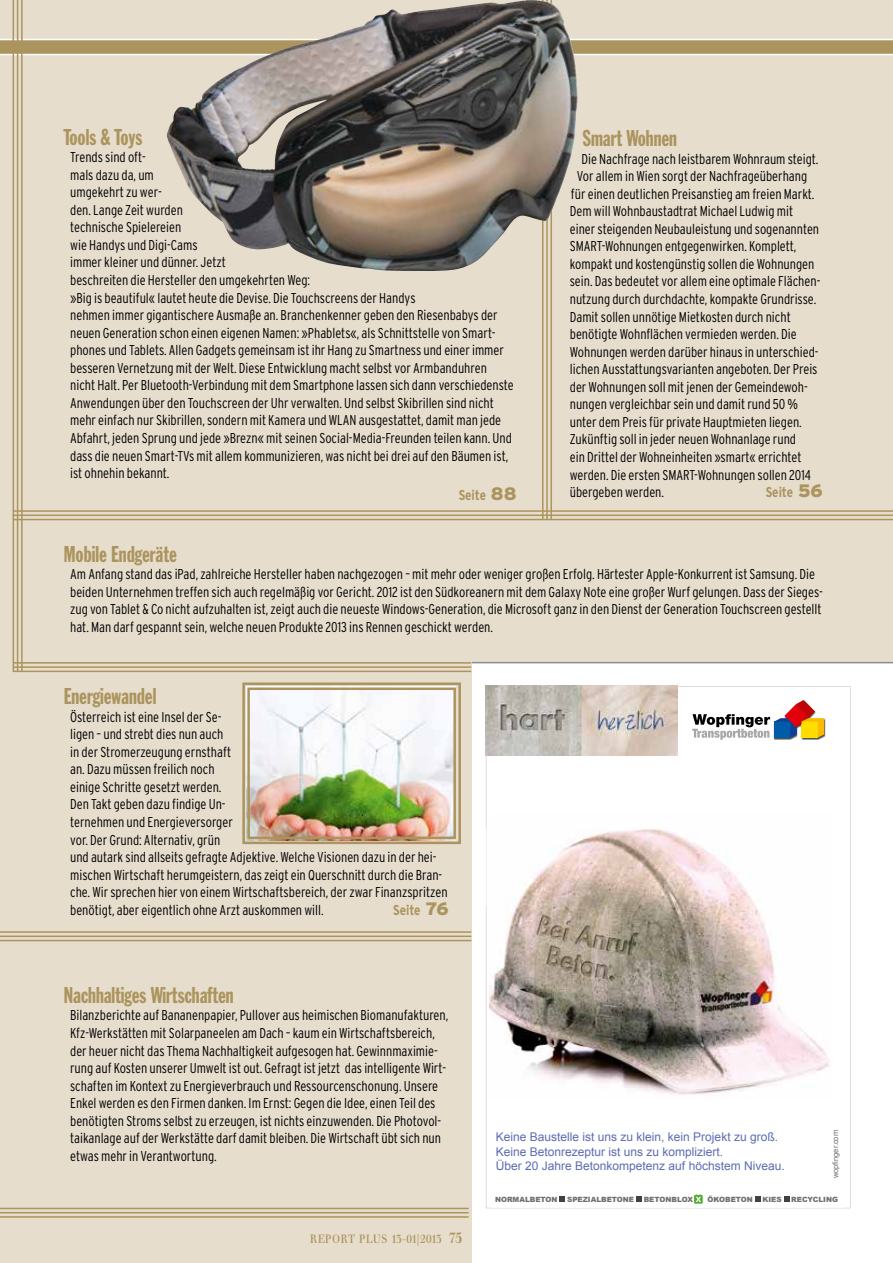
<style>
.page{position:relative;width:893px;height:1263px;background:#fff}
.page>*{position:absolute;margin:0;border:0;box-sizing:border-box;transform-origin:0 0}
.t1{font:22.5px "Franklin Gothic Extra Cond";color:#ab945d}
.t2{font:300 condensed 14.25px/17.5px "Interstate";color:#000}
.t3{font:700 condensed 14.25px "Interstate";letter-spacing:-.005em;color:#ab945d}
.t4{font:12px/14.4px "Arial";color:#5c6cb2}
.t5{font:12px "Walbaum Condensed Medium Deck";letter-spacing:.04em;color:#ab945d}
.t6{font:7.5px "Arial";color:#6e6e6e}
.t7{font:900 7.2px "Arial";color:#6f6f6e}
.s1{font-weight:900;font-stretch:normal;font-size:18px}
.s2{font-family:"Walbaum Condensed";font-weight:700;font-size:15px}
</style>
<div class="page">
<svg style="left:486px;top:686px;width:364px;height:522px"></svg>
<div style="left:486px;top:829px;width:5px;height:77px;background:#fff"></div>
<hr style="left:486px;top:829px;width:1px;height:77px;background:#eee">
<img style="left:485px;top:686px;width:192px;height:69px">
<svg style="left:692px;top:700px;width:132px;height:40px"></svg>
<svg style="left:492px;top:1193px;width:353px;height:15px"></svg>
<img style="left:490px;top:814px;width:343px;height:285px">
<svg style="left:492px;top:1128px;width:307px;height:57px"></svg>
<div style="left:497px;top:1132px;width:281px;height:12px;background:#fff"></div>
<div style="left:497px;top:1147px;width:230px;height:11px;background:#fff"></div>
<div style="left:497px;top:1159px;width:287px;height:13px;background:#fff"></div>
<div style="left:833px;top:1128px;width:7px;height:50px;background:#fff"></div>
<div style="left:472px;top:0;width:421px;height:663px;background:#e6ddcd"></div>
<div style="left:0;top:0;width:472px;height:1263px;background:#e6ddcd"></div>
<svg style="left:0;top:39px;width:893px;height:16px;background:#b8a476"></svg>
<hr style="left:13px;top:510px;width:880px;height:2px;background:#ab945d">
<hr style="left:13px;top:514px;width:880px;height:2px;background:#ab945d">
<hr style="left:13px;top:519px;width:880px;height:1px;background:#ab945d">
<hr style="left:14px;top:662px;width:457px;height:2px;background:#ab945d">
<hr style="left:14px;top:666px;width:457px;height:2px;background:#ab945d">
<hr style="left:14px;top:671px;width:457px;height:1px;background:#ab945d">
<hr style="left:0;top:1208px;width:469px;height:1px;background:#ab945d">
<hr style="left:0;top:1212px;width:469px;height:1px;background:#ab945d">
<hr style="left:0;top:1216px;width:469px;height:2px;background:#ab945d">
<hr style="left:0;top:931px;width:471px;height:2px;background:#ab945d">
<hr style="left:0;top:935px;width:471px;height:2px;background:#ab945d">
<hr style="left:0;top:940px;width:471px;height:1px;background:#ab945d">
<hr style="left:13px;top:0;width:1px;height:672px;background:#ab945d">
<hr style="left:17px;top:0;width:1px;height:672px;background:#ab945d">
<hr style="left:21px;top:0;width:2px;height:672px;background:#ab945d">
<hr style="left:542px;top:0;width:1px;height:519px;background:#ab945d">
<hr style="left:546px;top:0;width:2px;height:519px;background:#ab945d">
<hr style="left:550px;top:0;width:2px;height:519px;background:#ab945d">
<img style="left:166px;top:0;width:413px;height:272px">
<img style="left:242px;top:682px;width:219px;height:163px">
<div style="left:247px;top:687px;width:209px;height:152px;border:2px solid #ab945d"></div>
<h1 class="t1" style="left:64px;top:125px;width:80px">Tools &amp; Toys</h1>
<p class="t2" style="left:70px;top:148px;width:445px">Trends sind oft-<br>mals dazu da, um<br>umgekehrt zu wer-<br>den. Lange Zeit wurden<br>technische Spielereien<br>wie Handys und Digi-Cams<br>immer kleiner und dünner. Jetzt<br>beschreiten die Hersteller den umgekehrten Weg:<br>»Big is beautiful« lautet heute die Devise. Die Touchscreens der Handys<br>nehmen immer gigantischere Ausmaße an. Branchenkenner geben den Riesenbabys der neuen Generation schon einen eigenen Namen: »Phablets«, als Schnittstelle von Smart&shy;phones und Tablets. Allen Gadgets gemeinsam ist ihr Hang zu Smartness und einer immer besseren Vernetzung mit der Welt. Diese Entwicklung macht selbst vor Armbanduhren nicht Halt. Per Bluetooth-Verbindung mit dem Smartphone lassen sich dann verschiedenste Anwendungen über den Touchscreen der Uhr verwalten. Und selbst Skibrillen sind nicht mehr einfach nur Skibrillen, sondern mit Kamera und WLAN ausgestattet, damit man jede Abfahrt, jeden Sprung und jede »Brezn« mit seinen Social-Media-Freunden teilen kann. Und dass die neuen Smart-TVs mit allem kommunizieren, was nicht bei drei auf den Bäumen ist, ist ohnehin bekannt.</p>
<p class="t3" style="left:459px;top:487px;width:59px">Seite <span class="s1">88</span></p>
<h1 class="t1" style="left:583px;top:126px;width:96px">Smart Wohnen</h1>
<p class="t2" style="left:581px;top:150px;width:239px">Die Nachfrage nach leistbarem Wohnraum steigt.</p>
<p class="t2" style="left:577px;top:167px;width:232px">Vor allem in Wien sorgt der Nachfrageüberhang</p>
<p class="t2" style="left:571px;top:185px;width:245px">für einen deutlichen Preisanstieg am freien Markt.</p>
<p class="t2" style="left:570px;top:202px;width:225px">Dem will Wohnbaustadtrat Michael Ludwig mit</p>
<p class="t2" style="left:570px;top:220px;width:251px">einer steigenden Neubauleistung und sogenannten</p>
<p class="t2" style="left:570px;top:237px;width:228px">SMART-Wohnungen entgegenwirken. Komplett,</p>
<p class="t2" style="left:570px;top:255px;width:246px">kompakt und kostengünstig sollen die Wohnungen</p>
<p class="t2" style="left:570px;top:273px;width:252px">sein. Das bedeutet vor allem eine optimale Flächen-</p>
<p class="t2" style="left:570px;top:290px;width:248px">nutzung durch durchdachte, kompakte Grundrisse.</p>
<p class="t2" style="left:570px;top:308px;width:222px">Damit sollen unnötige Mietkosten durch nicht</p>
<p class="t2" style="left:570px;top:325px;width:228px">benötigte Wohnflächen vermieden werden. Die</p>
<p class="t2" style="left:570px;top:343px;width:250px">Wohnungen werden darüber hinaus in unterschied-</p>
<p class="t2" style="left:570px;top:360px;width:249px">lichen Ausstattungsvarianten angeboten. Der Preis</p>
<p class="t2" style="left:570px;top:378px;width:239px">der Wohnungen soll mit jenen der Gemeindewoh-</p>
<p class="t2" style="left:570px;top:395px;width:230px">nungen vergleichbar sein und damit rund 50 %</p>
<p class="t2" style="left:570px;top:413px;width:234px">unter dem Preis für private Hauptmieten liegen.</p>
<p class="t2" style="left:570px;top:430px;width:228px">Zukünftig soll in jeder neuen Wohnanlage rund</p>
<p class="t2" style="left:570px;top:448px;width:233px">ein Drittel der Wohneinheiten »smart« errichtet</p>
<p class="t2" style="left:570px;top:466px;width:243px">werden. Die ersten SMART-Wohnungen sollen 2014</p>
<p class="t2" style="left:570px;top:483px;width:96px">übergeben werden.</p>
<p class="t3" style="left:766px;top:484px;width:58px">Seite <span class="s1">56</span></p>
<h1 class="t1" style="left:64px;top:542px;width:115px">Mobile Endgeräte</h1>
<p class="t2" style="left:70px;top:565px;width:754px">Am Anfang stand das iPad, zahlreiche Hersteller haben nachgezogen – mit mehr oder weniger großen Erfolg. Härtester Apple-Konkurrent ist Samsung. Die beiden Unternehmen treffen sich auch regelmäßig vor Gericht. 2012 ist den Südkoreanern mit dem Galaxy Note eine großer Wurf gelungen. Dass der Sieges&shy;zug von Tablet &amp; Co nicht aufzuhalten ist, zeigt auch die neueste Windows-Generation, die Microsoft ganz in den Dienst der Generation Touchscreen gestellt hat. Man darf gespannt sein, welche neuen Produkte 2013 ins Rennen geschickt werden.</p>
<h1 class="t1" style="left:64px;top:684px;width:94px">Energiewandel</h1>
<p class="t2" style="left:70px;top:708px;width:379px">Österreich ist eine Insel der Se-<br>ligen – und strebt dies nun auch<br>in der Stromerzeugung ernsthaft<br>an. Dazu müssen freilich noch<br>einige Schritte gesetzt werden.<br>Den Takt geben dazu findige Un-<br>ternehmen und Energieversorger<br>vor. Der Grund: Alternativ, grün<br>und autark sind allseits gefragte Adjektive. Welche Visionen dazu in der hei&shy;mischen Wirtschaft herumgeistern, das zeigt ein Querschnitt durch die Bran&shy;che. Wir sprechen hier von einem Wirtschaftsbereich, der zwar Finanzspritzen benötigt, aber eigentlich ohne Arzt auskommen will.</p>
<p class="t3" style="left:393px;top:902px;width:57px">Seite <span class="s1">76</span></p>
<h1 class="t1" style="left:64px;top:983px;width:171px">Nachhaltiges Wirtschaften</h1>
<p class="t2" style="left:70px;top:1006px;width:380px">Bilanzberichte auf Bananenpapier, Pullover aus heimischen Biomanufakturen, Kfz-Werkstätten mit Solarpaneelen am Dach – kaum ein Wirtschaftsbereich, der heuer nicht das Thema Nachhaltigkeit aufgesogen hat. Gewinnmaximie&shy;rung auf Kosten unserer Umwelt ist out. Gefragt ist jetzt das intelligente Wirt&shy;schaften im Kontext zu Energieverbrauch und Ressourcenschonung. Unsere Enkel werden es den Firmen danken. Im Ernst: Gegen die Idee, einen Teil des benötigten Stroms selbst zu erzeugen, ist nichts einzuwenden. Die Photovol&shy;taikanlage auf der Werkstätte darf damit bleiben. Die Wirtschaft übt sich nun etwas mehr in Verantwortung.</p>
<p class="t5" style="left:310px;top:1232px;width:153px">REPORT PLUS 13-01|2013 <span class="s2">75</span></p>
<p class="t4" style="left:496px;top:1130px;width:290px">Keine Baustelle ist uns zu klein, kein Projekt zu groß.<br>Keine Betonrezeptur ist uns zu kompliziert.<br>Über 20 Jahre Betonkompetenz auf höchstem Niveau.</p>
<p class="t6" style="left:831px;top:1178px;width:50px;rotate:-90deg">wopfinger.com</p>
<p class="t7" style="left:495px;top:1194px;width:64px">NORMALBETON</p>
<p class="t7" style="left:567px;top:1194px;width:68px">SPEZIALBETONE</p>
<p class="t7" style="left:644px;top:1194px;width:51px">BETONBLOX</p>
<p class="t7" style="left:707px;top:1194px;width:47px">ÖKOBETON</p>
<p class="t7" style="left:762px;top:1194px;width:21px">KIES</p>
<p class="t7" style="left:791px;top:1194px;width:48px">RECYCLING</p>
</div>
